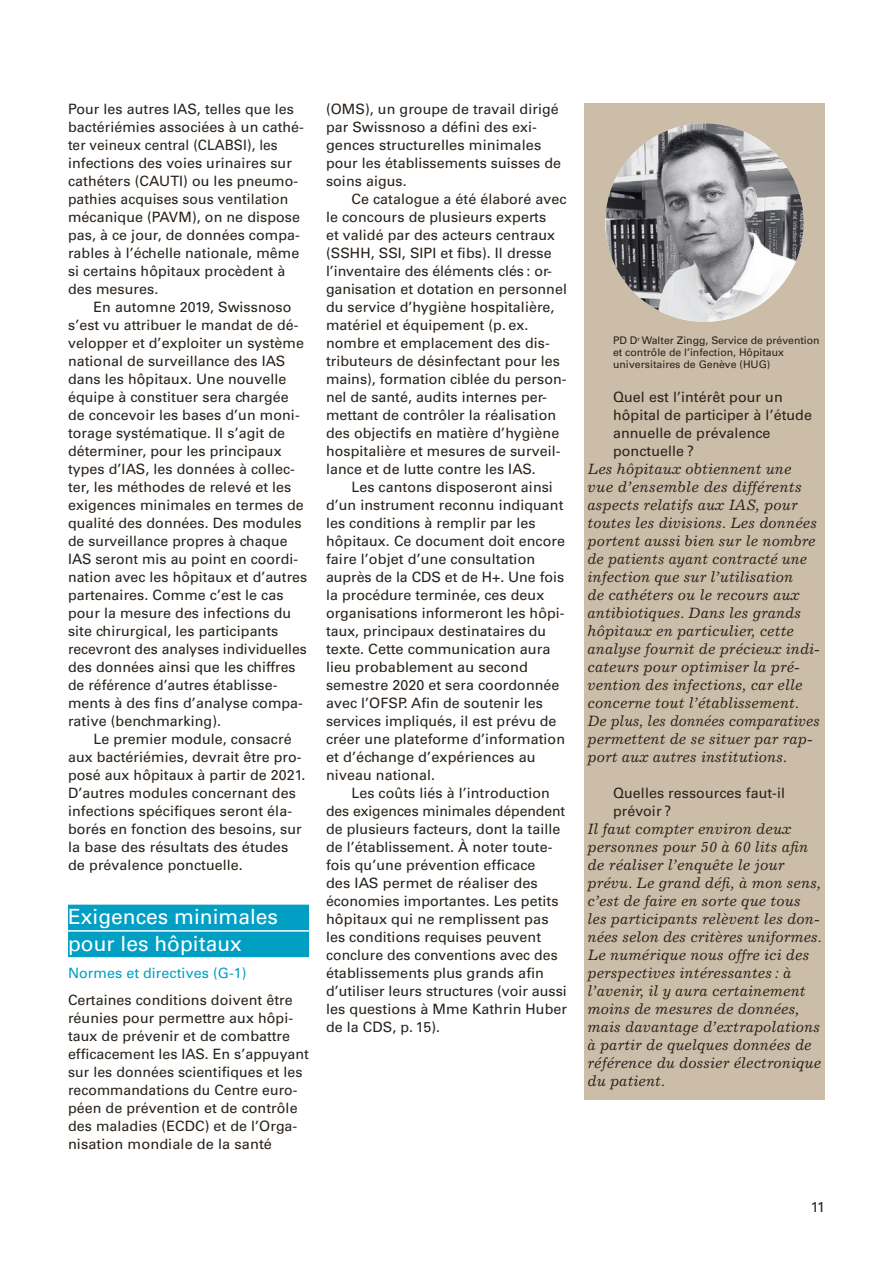
<style>
.page{position:relative;width:893px;height:1263px;background:#fff}
.page>*{position:absolute;margin:0;border:0;box-sizing:border-box;transform-origin:0 0}
.t1{font:21px/27px "Univers LT";color:#fff}
.t2{font:italic 15px/18px "Excelsior LT";color:#29211a}
.t3{font:14.25px/18px "Univers LT";letter-spacing:.005em;color:#29211a}
.t4{font:14.25px "Univers LT";letter-spacing:.005em;color:#009fc3}
.t5{font:10.5px/12px "Univers LT";color:#29211a}
</style>
<div class="page">
<div style="left:68px;top:905px;width:241px;height:25px;background:#009fc3"></div>
<div style="left:68px;top:932px;width:241px;height:25px;background:#009fc3"></div>
<div style="left:584px;top:103px;width:241px;height:997px;background:#cbbda8"></div>
<img style="left:605px;top:123px;width:199px;height:199px;border-radius:99px">
<p class="t3" style="left:68px;top:100px;width:237px">Pour les autres IAS, telles que les bactériémies associées à un cathé&shy;ter veineux central (CLABSI), les infections des voies urinaires sur cathéters (CAUTI) ou les pneumo&shy;pathies acquises sous ventilation mécanique (PAVM), on ne dispose pas, à ce jour, de données compa&shy;rables à l’échelle nationale, même si certains hôpitaux procèdent à des mesures.</p>
<p class="t3" style="left:68px;top:298px;width:241px;text-indent:26px">En automne 2019, Swissnoso s’est vu attribuer le mandat de dé&shy;velopper et d’exploiter un système national de surveillance des IAS dans les hôpitaux. Une nouvelle équipe à constituer sera chargée de concevoir les bases d’un moni&shy;torage systématique. Il s’agit de déterminer, pour les principaux types d’IAS, les données à collec&shy;ter, les méthodes de relevé et les exigences minimales en termes de qualité des données. Des modules de surveillance propres à chaque IAS seront mis au point en coordi&shy;nation avec les hôpitaux et d’autres partenaires. Comme c’est le cas pour la mesure des infections du site chirurgical, les participants recevront des analyses individuelles des données ainsi que les chiffres de référence d’autres établisse&shy;ments à des fins d’analyse compa&shy;rative (benchmarking).</p>
<p class="t3" style="left:68px;top:730px;width:239px;text-indent:26px">Le premier module, consacré aux bactériémies, devrait être pro&shy;posé aux hôpitaux à partir de 2021.<br>D’autres modules concernant des infections spécifiques seront éla&shy;borés en fonction des besoins, sur la base des résultats des études de prévalence ponctuelle.</p>
<h1 class="t1" style="left:68px;top:903px;width:212px">Exigences minimales pour les hôpitaux</h1>
<p class="t4" style="left:68px;top:965px;width:180px">Normes et directives (G-1)</p>
<p class="t3" style="left:68px;top:991px;width:242px">Certaines conditions doivent être réunies pour permettre aux hôpi&shy;taux de prévenir et de combattre efficacement les IAS. En s’appuyant sur les données scientifiques et les recommandations du Centre euro&shy;péen de prévention et de contrôle des maladies (ECDC) et de l’Orga&shy;nisation mondiale de la santé</p>
<p class="t3" style="left:326px;top:100px;width:236px">(OMS), un groupe de travail dirigé par Swissnoso a défini des exi&shy;gences structurelles minimales pour les établissements suisses de soins aigus.</p>
<p class="t3" style="left:326px;top:190px;width:242px;text-indent:26px">Ce catalogue a été élaboré avec le concours de plusieurs experts<br>et validé par des acteurs centraux (SSHH, SSI, SIPI et fibs). Il dresse l’inventaire des éléments clés : or&shy;ganisation et dotation en personnel du service d’hygiène hospitalière, matériel et équipement (p. ex. nombre et emplacement des dis&shy;tributeurs de désinfectant pour les mains), formation ciblée du person&shy;nel de santé, audits internes per&shy;mettant de contrôler la réalisation des objectifs en matière d’hygiène hospitalière et mesures de surveil&shy;lance et de lutte contre les IAS.</p>
<p class="t3" style="left:326px;top:478px;width:241px;text-indent:26px">Les cantons disposeront ainsi d’un instrument reconnu indiquant les conditions à remplir par les hôpitaux. Ce document doit encore faire l’objet d’une consultation auprès de la CDS et de H+. Une fois la procédure terminée, ces deux organisations informeront les hôpi&shy;taux, principaux destinataires du texte. Cette communication aura lieu probablement au second semestre 2020 et sera coordonnée avec l’OFSP. Afin de soutenir les services impliqués, il est prévu de créer une plateforme d’information et d’échange d’expériences au niveau national.</p>
<p class="t3" style="left:326px;top:784px;width:242px;text-indent:26px">Les coûts liés à l’introduction des exigences minimales dépendent de plusieurs facteurs, dont la taille de l’établissement. À noter toute&shy;fois qu’une prévention efficace<br>des IAS permet de réaliser des économies importantes. Les petits hôpitaux qui ne remplissent pas les conditions requises peuvent conclure des conventions avec des établissements plus grands afin d’utiliser leurs structures (voir aussi les questions à Mme Kathrin Huber de la CDS, p. 15).</p>
<p class="t5" style="left:613px;top:334px;width:208px">PD D<sup>r</sup> Walter Zingg, Service de prévention et contrôle de l’infection, Hôpitaux universitaires de Genève (HUG)</p>
<p class="t3" style="left:613px;top:388px;width:200px">Quel est l’intérêt pour un hôpital de participer à l’étude annuelle de prévalence ponctuelle ?</p>
<p class="t2" style="left:587px;top:460px;width:234px">Les hôpitaux obtiennent une vue d’ensemble des différents aspects relatifs aux IAS, pour toutes les divisions. Les données portent aussi bien sur le nombre de patients ayant contracté une infection que sur l’utilisation<br>de cathéters ou le recours aux antibiotiques. Dans les grands hôpitaux en particulier, cette analyse fournit de précieux indi&shy;cateurs pour optimiser la pré&shy;vention des infections, car elle concerne tout l’établissement.<br>De plus, les données comparatives permettent de se situer par rap&shy;port aux autres institutions.</p>
<p class="t3" style="left:613px;top:784px;width:174px">Quelles ressources faut-il prévoir ?</p>
<p class="t2" style="left:587px;top:820px;width:236px">Il faut compter environ deux personnes pour 50 à 60 lits afin de réaliser l’enquête le jour prévu. Le grand défi, à mon sens, c’est de faire en sorte que tous les participants relèvent les don&shy;nées selon des critères uniformes.<br>Le numérique nous offre ici des perspectives intéressantes : à l’avenir, il y aura certainement moins de mesures de données, mais davantage d’extrapolations à partir de quelques données de référence du dossier électronique du patient.</p>
<p class="t3" style="left:811px;top:1198px;width:15px">11</p>
</div>
